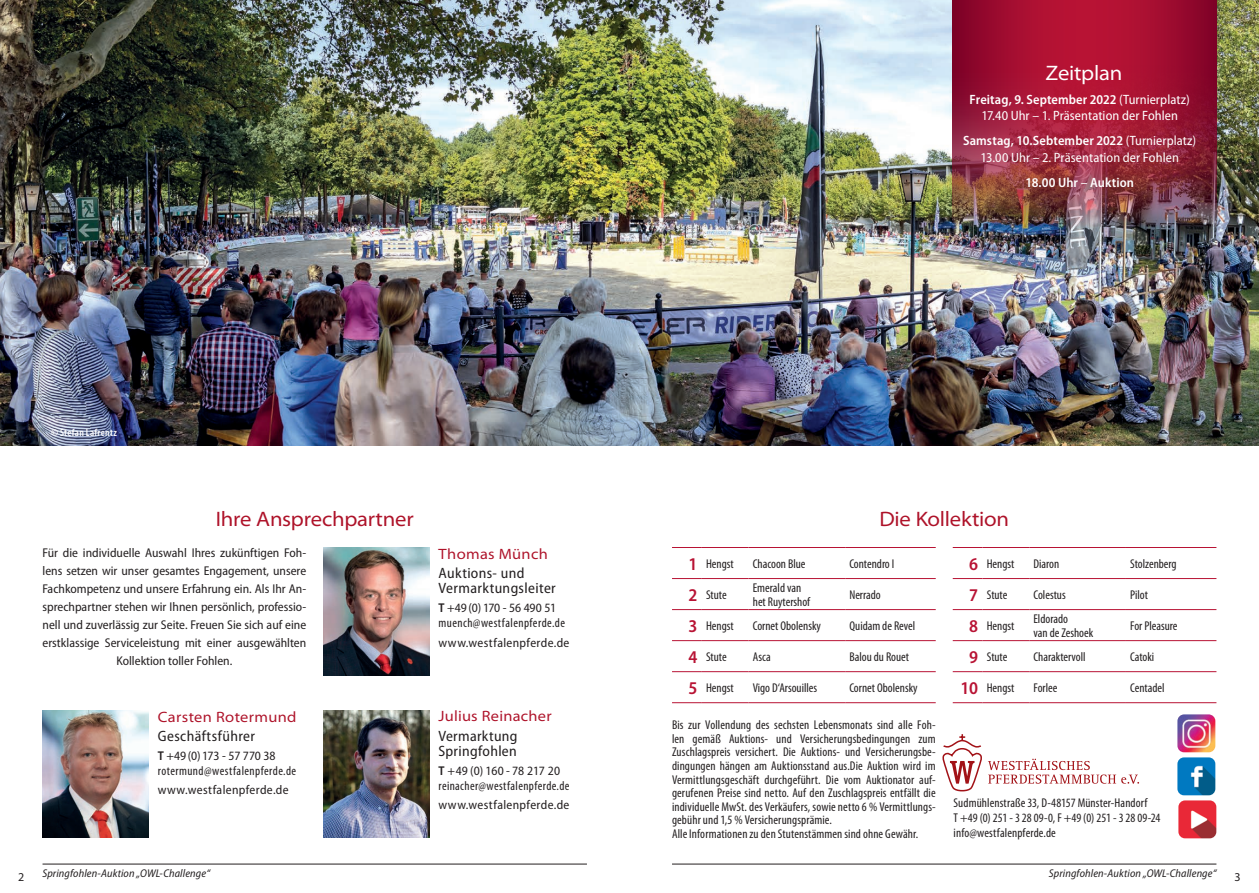
<style>
.page{position:relative;width:1259px;height:893px;background:#fff}
.page>*{position:absolute;margin:0;border:0;box-sizing:border-box;transform-origin:0 0}
.t1{font:semi-expanded 21px "Myriad Pro";letter-spacing:-.01em;color:#ae1229}
.t2{font:semi-expanded 21px "Myriad Pro";letter-spacing:-.01em;color:#fff}
.t3{font:semi-condensed 15px/15px "Myriad Pro";letter-spacing:.025em;color:#231f20}
.t4{font:semi-expanded 15px "Myriad Pro";letter-spacing:.02em;color:#ae1229}
.t5{font:semi-condensed 13.5px/16.5px "Myriad Pro";letter-spacing:.005em;color:#fff;text-align:center}
.t6{font:600 semi-condensed 13.5px "Myriad Pro";letter-spacing:.005em;color:#fff}
.t7{font:condensed 12.75px/13.5px "Myriad Pro";letter-spacing:.01em;color:#231f20}
.t8{font:semi-condensed 12.75px/18px "Myriad Pro";color:#231f20;text-align:center}
.t9{font:condensed 12.75px/15px "Myriad Pro";letter-spacing:.035em;color:#231f20}
.t10{font:semi-condensed 12.75px "Myriad Pro";letter-spacing:.025em;color:#231f20}
.t11{font:condensed 12.75px/15px "Myriad Pro";letter-spacing:.03em;color:#231f20}
.t12{font:12px "Myriad Pro";color:#231f20}
.t13{font:italic semi-condensed 11.25px "Myriad Pro";letter-spacing:.01em;color:#231f20}
.t14{font:600 condensed 10.5px "Myriad Pro";letter-spacing:.03em;color:#fff}
.s1{font-weight:600}
.s2{font-weight:400}
.s3{font-weight:600;font-stretch:semi-condensed}
.s4{font-stretch:semi-condensed}
.s5{font-weight:600;font-stretch:semi-condensed;font-size:18px;color:#b81334}
</style>
<div class="page">
<img style="left:0;top:0;width:1259px;height:445px">
<img style="left:323px;top:547px;width:106px;height:128px">
<img style="left:1177px;top:714px;width:38px;height:38px">
<img style="left:1177px;top:757px;width:38px;height:38px">
<img style="left:1178px;top:800px;width:38px;height:38px">
<img style="left:323px;top:710px;width:106px;height:128px">
<hr style="left:672px;top:864px;width:544px;height:1px;background:#231f20">
<hr style="left:43px;top:864px;width:544px;height:1px;background:#231f20">
<svg style="left:988px;top:759px;width:151px;height:25px"></svg>
<svg style="left:942px;top:734px;width:40px;height:57px"></svg>
<img style="left:43px;top:710px;width:106px;height:128px">
<img style="left:952px;top:0;width:264px;height:226px">
<hr style="left:672px;top:547px;width:30px;height:1px;background:#b81334">
<hr style="left:702px;top:547px;width:46px;height:1px;background:#b81334">
<hr style="left:748px;top:547px;width:97px;height:1px;background:#b81334">
<hr style="left:845px;top:547px;width:90px;height:1px;background:#b81334">
<hr style="left:672px;top:578px;width:30px;height:1px;background:#b81334">
<hr style="left:702px;top:578px;width:46px;height:1px;background:#b81334">
<hr style="left:748px;top:578px;width:97px;height:1px;background:#b81334">
<hr style="left:845px;top:578px;width:90px;height:1px;background:#b81334">
<hr style="left:672px;top:609px;width:30px;height:1px;background:#b81334">
<hr style="left:702px;top:609px;width:46px;height:1px;background:#b81334">
<hr style="left:748px;top:609px;width:97px;height:1px;background:#b81334">
<hr style="left:845px;top:609px;width:90px;height:1px;background:#b81334">
<hr style="left:672px;top:640px;width:30px;height:1px;background:#b81334">
<hr style="left:702px;top:640px;width:46px;height:1px;background:#b81334">
<hr style="left:748px;top:640px;width:97px;height:1px;background:#b81334">
<hr style="left:845px;top:640px;width:90px;height:1px;background:#b81334">
<hr style="left:672px;top:671px;width:30px;height:1px;background:#b81334">
<hr style="left:702px;top:671px;width:46px;height:1px;background:#b81334">
<hr style="left:748px;top:671px;width:97px;height:1px;background:#b81334">
<hr style="left:845px;top:671px;width:90px;height:1px;background:#b81334">
<hr style="left:672px;top:702px;width:30px;height:1px;background:#b81334">
<hr style="left:702px;top:702px;width:46px;height:1px;background:#b81334">
<hr style="left:748px;top:702px;width:97px;height:1px;background:#b81334">
<hr style="left:845px;top:702px;width:90px;height:1px;background:#b81334">
<hr style="left:952px;top:547px;width:30px;height:1px;background:#b81334">
<hr style="left:982px;top:547px;width:47px;height:1px;background:#b81334">
<hr style="left:1029px;top:547px;width:97px;height:1px;background:#b81334">
<hr style="left:1126px;top:547px;width:90px;height:1px;background:#b81334">
<hr style="left:952px;top:578px;width:30px;height:1px;background:#b81334">
<hr style="left:982px;top:578px;width:47px;height:1px;background:#b81334">
<hr style="left:1029px;top:578px;width:97px;height:1px;background:#b81334">
<hr style="left:1126px;top:578px;width:90px;height:1px;background:#b81334">
<hr style="left:952px;top:609px;width:30px;height:1px;background:#b81334">
<hr style="left:982px;top:609px;width:47px;height:1px;background:#b81334">
<hr style="left:1029px;top:609px;width:97px;height:1px;background:#b81334">
<hr style="left:1126px;top:609px;width:90px;height:1px;background:#b81334">
<hr style="left:952px;top:640px;width:30px;height:1px;background:#b81334">
<hr style="left:982px;top:640px;width:47px;height:1px;background:#b81334">
<hr style="left:1029px;top:640px;width:97px;height:1px;background:#b81334">
<hr style="left:1126px;top:640px;width:90px;height:1px;background:#b81334">
<hr style="left:952px;top:671px;width:30px;height:1px;background:#b81334">
<hr style="left:982px;top:671px;width:47px;height:1px;background:#b81334">
<hr style="left:1029px;top:671px;width:97px;height:1px;background:#b81334">
<hr style="left:1126px;top:671px;width:90px;height:1px;background:#b81334">
<hr style="left:952px;top:702px;width:30px;height:1px;background:#b81334">
<hr style="left:982px;top:702px;width:47px;height:1px;background:#b81334">
<hr style="left:1029px;top:702px;width:97px;height:1px;background:#b81334">
<hr style="left:1126px;top:702px;width:90px;height:1px;background:#b81334">
<h1 class="t2" style="left:1045px;top:59px;width:78px">Zeitplan</h1>
<p class="t14" style="left:51px;top:426px;width:67px">© Stefan Lafrentz</p>
<p class="t5" style="left:969px;top:91px;width:222px"><span class="s1">Freitag, 9. September 2022</span> (Turnierplatz)<br>17.40 Uhr – 1. Präsentation der Fohlen</p>
<p class="t5" style="left:963px;top:132px;width:235px"><span class="s1">Samstag, 10.Sebtember 2022</span> (Turnierplatz)<br>13.00 Uhr – 2. Präsentation der Fohlen</p>
<p class="t6" style="left:1025px;top:174px;width:110px">18.00 Uhr <span class="s2">–</span> Auktion</p>
<h1 class="t1" style="left:216px;top:505px;width:199px">Ihre Ansprechpartner</h1>
<h1 class="t1" style="left:879px;top:505px;width:131px">Die Kollektion</h1>
<p class="t4" style="left:438px;top:544px;width:111px">Thomas Münch</p>
<p class="t3" style="left:438px;top:565px;width:119px">Auktions- und<br>Vermarktungsleiter</p>
<p class="t9" style="left:438px;top:601px;width:128px"><span class="s3">T</span> <span class="s4">+49 (0) 170 - 56 490 51 </span>muench@westfalenpferde.de</p>
<p class="t10" style="left:438px;top:635px;width:132px">www.westfalenpferde.de</p>
<p class="t8" style="left:43px;top:544px;width:265px">Für die individuelle Auswahl Ihres zukünftigen Foh&shy;lens setzen wir unser gesamtes Engagement, unsere Fachkompetenz und unsere Erfahrung ein. Als Ihr An&shy;sprechpartner stehen wir Ihnen persönlich, professio&shy;nell und zuverlässig zur Seite. Freuen Sie sich auf eine erstklassige Serviceleistung mit einer ausgewählten Kollektion toller Fohlen.</p>
<p class="t7" style="left:969px;top:557px;width:47px"><span class="s5">6</span> Hengst</p>
<p class="t7" style="left:1033px;top:557px;width:27px">Diaron</p>
<p class="t7" style="left:1130px;top:557px;width:48px">Stolzenberg</p>
<p class="t7" style="left:969px;top:588px;width:40px"><span class="s5">7</span> Stute</p>
<p class="t7" style="left:1033px;top:588px;width:34px">Colestus</p>
<p class="t7" style="left:1130px;top:588px;width:19px">Pilot</p>
<p class="t7" style="left:969px;top:619px;width:47px"><span class="s5">8</span> Hengst</p>
<p class="t7" style="left:1033px;top:612px;width:61px">Eldorado<br>van de Zeshoek</p>
<p class="t7" style="left:1130px;top:619px;width:49px">For Pleasure</p>
<p class="t7" style="left:969px;top:650px;width:40px"><span class="s5">9</span> Stute</p>
<p class="t7" style="left:1033px;top:650px;width:54px">Charaktervoll</p>
<p class="t7" style="left:1130px;top:650px;width:25px">Catoki</p>
<p class="t7" style="left:960px;top:681px;width:56px"><span class="s5">10</span> Hengst</p>
<p class="t7" style="left:1033px;top:681px;width:25px">Forlee</p>
<p class="t7" style="left:1130px;top:681px;width:36px">Centadel</p>
<p class="t7" style="left:688px;top:557px;width:47px"><span class="s5">1</span> Hengst</p>
<p class="t7" style="left:753px;top:557px;width:54px">Chacoon Blue</p>
<p class="t7" style="left:849px;top:557px;width:46px">Contendro I</p>
<p class="t7" style="left:688px;top:588px;width:40px"><span class="s5">2</span> Stute</p>
<p class="t7" style="left:753px;top:581px;width:59px">Emerald van het Ruytershof</p>
<p class="t7" style="left:849px;top:588px;width:33px">Nerrado</p>
<p class="t7" style="left:688px;top:619px;width:47px"><span class="s5">3</span> Hengst</p>
<p class="t7" style="left:753px;top:619px;width:70px">Cornet Obolensky</p>
<p class="t7" style="left:849px;top:619px;width:67px">Quidam de Revel</p>
<p class="t7" style="left:688px;top:650px;width:40px"><span class="s5">4</span> Stute</p>
<p class="t7" style="left:753px;top:650px;width:19px">Asca</p>
<p class="t7" style="left:849px;top:650px;width:61px">Balou du Rouet</p>
<p class="t7" style="left:688px;top:681px;width:47px"><span class="s5">5</span> Hengst</p>
<p class="t7" style="left:753px;top:681px;width:66px">Vigo D‘Arsouilles</p>
<p class="t7" style="left:849px;top:681px;width:70px">Cornet Obolensky</p>
<p class="t4" style="left:158px;top:707px;width:140px">Carsten Rotermund</p>
<p class="t3" style="left:158px;top:728px;width:99px">Geschäftsführer</p>
<p class="t9" style="left:158px;top:748px;width:140px"><span class="s3">T</span> <span class="s4">+49 (0) 173 - 57 770 38 </span>rotermund@westfalenpferde.de</p>
<p class="t10" style="left:158px;top:782px;width:132px">www.westfalenpferde.de</p>
<p class="t4" style="left:438px;top:707px;width:115px">Julius Reinacher</p>
<p class="t3" style="left:438px;top:728px;width:81px">Vermarktung<br>Springfohlen</p>
<p class="t11" style="left:438px;top:763px;width:132px"><span class="s3">T</span> <span class="s4">+49 (0) 160 - 78 217 20 </span>reinacher@westfalenpferde.de</p>
<p class="t10" style="left:438px;top:797px;width:132px">www.westfalenpferde.de</p>
<p class="t7" style="left:672px;top:718px;width:265px">Bis zur Vollendung des sechsten Lebensmonats sind alle Foh&shy;len gemäß Auktions- und Versicherungsbedingungen zum Zuschlagspreis versichert. Die Auktions- und Versicherungsbe&shy;dingungen hängen am Auktionsstand aus.Die Auktion wird im Vermittlungsgeschäft durchgeführt. Die vom Auktionator auf&shy;gerufenen Preise sind netto. Auf den Zuschlagspreis entfällt die individuelle MwSt. des Verkäufers, sowie netto 6 % Vermittlungs&shy;gebühr und 1,5 % Versicherungsprämie.<br>Alle Informationen zu den Stutenstämmen sind ohne Gewähr.</p>
<p class="t7" style="left:953px;top:795px;width:208px;line-height:15px">Sudmühlenstraße 33, D-48157 Münster-Handorf<br>T +49 (0) 251 - 3 28 09-0, F +49 (0) 251 - 3 28 09-24 info@westfalenpferde.de</p>
<p class="t13" style="left:43px;top:866px;width:169px">Springfohlen-Auktion „OWL-Challenge“</p>
<p class="t13" style="left:1049px;top:866px;width:169px">Springfohlen-Auktion „OWL-Challenge“</p>
<p class="t12" style="left:18px;top:869px;width:8px">2</p>
<p class="t12" style="left:1234px;top:869px;width:8px">3</p>
</div>
